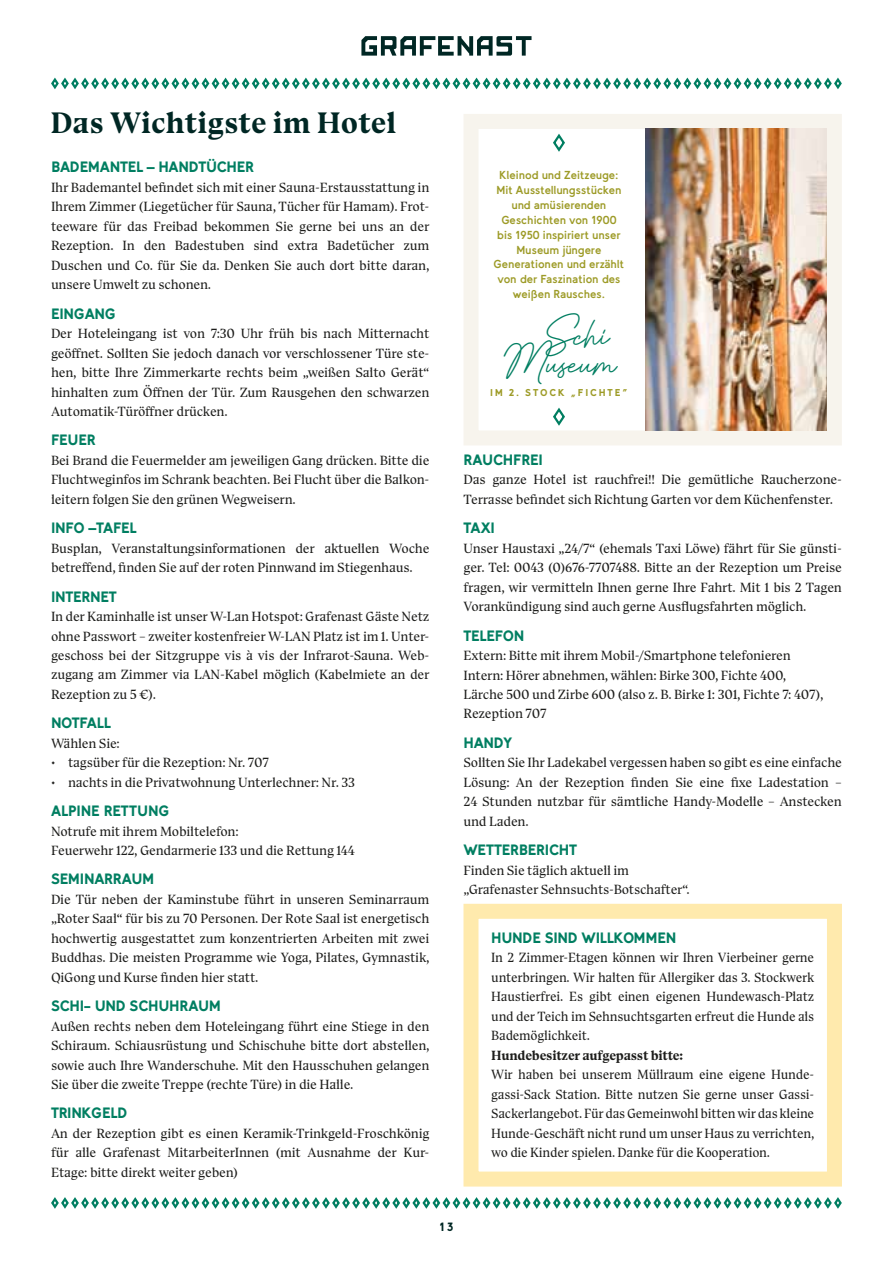
<style>
.page{position:relative;width:893px;height:1263px;background:#fff}
.page>*{position:absolute;margin:0;border:0;box-sizing:border-box;transform-origin:0 0}
.t1{font:700 41.7px "Kalista Script";color:#007e61}
.t2{font:700 30px "Bluu Suuperstar";color:#002724}
.t3{font:900 15px "Tilde";letter-spacing:-.02em;color:#007e61}
.t4{font:13.5px/19.5px "Bluu Suuperstar";letter-spacing:-.02em;color:#1d1d1b;text-align:justify}
.t5{font:700 13.5px "Bluu Suuperstar";letter-spacing:-.02em;color:#1d1d1b}
.t6{font:900 12px "Tilde";color:#002724}
.t7{font:700 11.55px/14.9px "Tilde";letter-spacing:-.015em;color:#9d9b27;text-align:center}
.t8{font:900 9.9px "Tilde";letter-spacing:.19em;color:#9d9b27}
</style>
<div class="page">
<svg style="left:361px;top:36px;width:170px;height:20px"></svg>
<svg style="left:51px;top:77px;width:791px;height:13px"></svg>
<svg style="left:51px;top:1197px;width:791px;height:12px"></svg>
<div style="left:463px;top:114px;width:379px;height:331px;border:15px solid #f7f4ed"></div>
<img style="left:646px;top:129px;width:181px;height:301px">
<svg style="left:553px;top:133px;width:12px;height:19px"></svg>
<svg style="left:553px;top:407px;width:12px;height:19px"></svg>
<div style="left:463px;top:904px;width:379px;height:282px;border:15px solid #ffeaad"></div>
<h2 class="t2" style="left:51px;top:105px;width:347px">Das Wichtigste im Hotel</h2>
<p class="t3" style="left:51px;top:158px;width:205px">BADEMANTEL – HANDTÜCHER</p>
<p class="t4" style="left:51px;top:178px;width:380px">Ihr Bademantel befindet sich mit einer Sauna-Erstausstattung in Ihrem Zimmer (Liegetücher für Sauna, Tücher für Hamam). Frot&shy;teeware für das Freibad bekommen Sie gerne bei uns an der Rezeption. In den Badestuben sind extra Badetücher zum Duschen und Co. für Sie da. Denken Sie auch dort bitte daran, unsere Umwelt zu schonen.</p>
<p class="t3" style="left:51px;top:304px;width:67px">EINGANG</p>
<p class="t4" style="left:51px;top:324px;width:380px">Der Hoteleingang ist von 7:30 Uhr früh bis nach Mitternacht geöffnet. Sollten Sie jedoch danach vor verschlossener Türe ste&shy;hen, bitte Ihre Zimmerkarte rechts beim „weißen Salto Gerät“ hinhalten zum Öffnen der Tür. Zum Rausgehen den schwarzen Automatik-Türöffner drücken.</p>
<p class="t3" style="left:51px;top:431px;width:46px">FEUER</p>
<p class="t4" style="left:51px;top:451px;width:380px">Bei Brand die Feuermelder am jeweiligen Gang drücken. Bitte die Fluchtweginfos im Schrank beachten. Bei Flucht über die Balkon&shy;leitern folgen Sie den grünen Wegweisern.</p>
<p class="t3" style="left:51px;top:519px;width:87px">INFO –TAFEL</p>
<p class="t4" style="left:51px;top:538px;width:380px">Busplan, Veranstaltungsinformationen der aktuellen Woche betreffend, finden Sie auf der roten Pinnwand im Stiegenhaus.</p>
<p class="t3" style="left:51px;top:587px;width:67px">INTERNET</p>
<p class="t4" style="left:51px;top:607px;width:380px">In der Kaminhalle ist unser W-Lan Hotspot: Grafenast Gäste Netz ohne Passwort – zweiter kostenfreier W-LAN Platz ist im 1. Unter&shy;geschoss bei der Sitzgruppe vis à vis der Infrarot-Sauna. Web&shy;zugang am Zimmer via LAN-Kabel möglich (Kabelmiete an der Rezeption zu 5 €).</p>
<p class="t3" style="left:51px;top:714px;width:61px">NOTFALL</p>
<p class="t4" style="left:51px;top:733px;width:70px">Wählen Sie:</p>
<p class="t4" style="left:51px;top:753px;width:219px">• tagsüber für die Rezeption: Nr. 707</p>
<p class="t4" style="left:51px;top:772px;width:306px">• nachts in die Privatwohnung Unterlechner: Nr. 33</p>
<p class="t3" style="left:51px;top:802px;width:120px">ALPINE RETTUNG</p>
<p class="t4" style="left:51px;top:821px;width:305px">Notrufe mit ihrem Mobiltelefon:<br>Feuerwehr 122, Gendarmerie 133 und die Rettung 144</p>
<p class="t3" style="left:51px;top:870px;width:105px">SEMINARRAUM</p>
<p class="t4" style="left:51px;top:889px;width:380px">Die Tür neben der Kaminstube führt in unseren Seminarraum „Roter Saal“ für bis zu 70 Personen. Der Rote Saal ist energetisch hochwertig ausgestattet zum konzentrierten Arbeiten mit zwei Buddhas. Die meisten Programme wie Yoga, Pilates, Gymnastik, QiGong und Kurse finden hier statt.</p>
<p class="t3" style="left:51px;top:997px;width:172px">SCHI- UND SCHUHRAUM</p>
<p class="t4" style="left:51px;top:1016px;width:380px">Außen rechts neben dem Hoteleingang führt eine Stiege in den Schiraum. Schiausrüstung und Schischuhe bitte dort abstellen, sowie auch Ihre Wanderschuhe. Mit den Hausschuhen gelangen Sie über die zweite Treppe (rechte Türe) in die Halle.</p>
<p class="t3" style="left:51px;top:1104px;width:78px">TRINKGELD</p>
<p class="t4" style="left:51px;top:1123px;width:380px;text-align:left">An der Rezeption gibt es einen Keramik-Trinkgeld-Froschkönig für alle Grafenast MitarbeiterInnen (mit Ausnahme der Kur-<br>Etage: bitte direkt weiter geben)</p>
<p class="t7" style="left:494px;top:168px;width:132px">Kleinod und Zeitzeuge:<br>Mit Ausstellungsstücken und amüsierenden<br>Geschichten von 1900 bis 1950 inspiriert unser<br>Museum jüngere<br>Generationen und erzählt von der Faszination des weißen Rausches.</p>
<h1 class="t1" style="left:546px;top:305px;width:65px">Schi</h1>
<h1 class="t1" style="left:504px;top:333px;width:115px">Museum</h1>
<p class="t8" style="left:490px;top:387px;width:139px">IM 2. STOCK „FICHTE“</p>
<p class="t3" style="left:463px;top:451px;width:81px">RAUCHFREI</p>
<p class="t4" style="left:463px;top:470px;width:377px">Das ganze Hotel ist rauchfrei!! Die gemütliche Raucherzone--<br>Terrasse befindet sich Richtung Garten vor dem Küchenfenster.</p>
<p class="t3" style="left:463px;top:519px;width:33px">TAXI</p>
<p class="t4" style="left:463px;top:538px;width:380px">Unser Haustaxi „24/7“ (ehemals Taxi Löwe) fährt für Sie günsti&shy;ger. Tel: 0043 (0)676-7707488. Bitte an der Rezeption um Preise fragen, wir vermitteln Ihnen gerne Ihre Fahrt. Mit 1 bis 2 Tagen Vorankündigung sind auch gerne Ausflugsfahrten möglich.</p>
<p class="t3" style="left:463px;top:626px;width:62px">TELEFON</p>
<p class="t4" style="left:463px;top:646px;width:361px;text-align:left">Extern: Bitte mit ihrem Mobil-/Smartphone telefonieren Intern: Hörer abnehmen, wählen: Birke 300, Fichte 400, Lärche 500 und Zirbe 600 (also z. B. Birke 1: 301, Fichte 7: 407), Rezeption 707</p>
<p class="t3" style="left:463px;top:733px;width:50px">HANDY</p>
<p class="t4" style="left:463px;top:753px;width:380px">Sollten Sie Ihr Ladekabel vergessen haben so gibt es eine einfache Lösung: An der Rezeption finden Sie eine fixe Ladestation – 24 Stunden nutzbar für sämtliche Handy-Modelle – Anstecken und Laden.</p>
<p class="t3" style="left:463px;top:841px;width:115px">WETTERBERICHT</p>
<p class="t4" style="left:463px;top:860px;width:228px">Finden Sie täglich aktuell im „Grafenaster Sehnsuchts-Botschafter“.</p>
<p class="t3" style="left:491px;top:928px;width:187px">HUNDE SIND WILLKOMMEN</p>
<p class="t4" style="left:491px;top:948px;width:324px">In 2 Zimmer-Etagen können wir Ihren Vierbeiner gerne unterbringen. Wir halten für Allergiker das 3. Stockwerk Haustierfrei. Es gibt einen eigenen Hundewasch-Platz und der Teich im Sehnsuchtsgarten erfreut die Hunde als Bademöglichkeit.</p>
<p class="t5" style="left:491px;top:1047px;width:193px">Hundebesitzer aufgepasst bitte:</p>
<p class="t4" style="left:491px;top:1065px;width:324px">Wir haben bei unserem Müllraum eine eigene Hunde&shy;gassi-Sack Station. Bitte nutzen Sie gerne unser Gassi-Sackerlangebot. Für das Gemeinwohl bitten wir das kleine Hunde-Geschäft nicht rund um unser Haus zu verrichten, wo die Kinder spielen. Danke für die Kooperation.</p>
<p class="t6" style="left:440px;top:1220px;width:15px">13</p>
</div>
